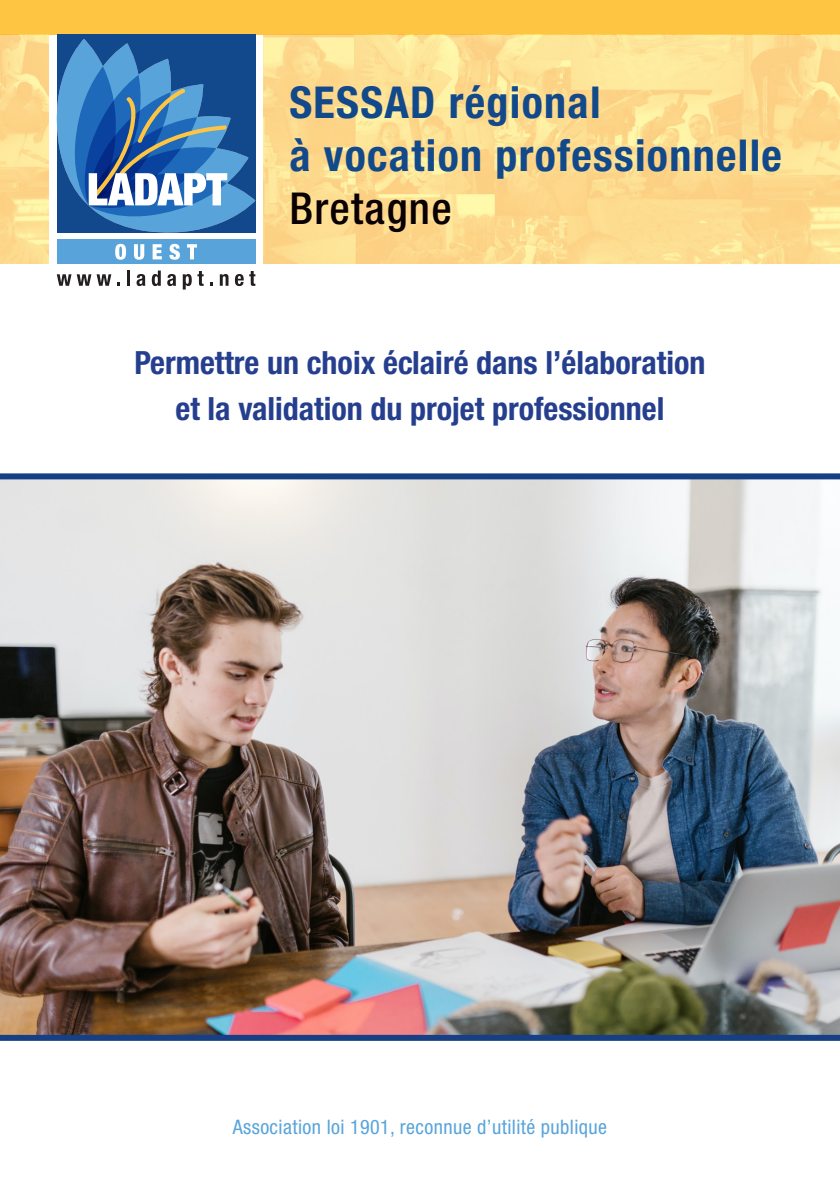
<style>
.page{position:relative;width:840px;height:1191px;background:#fff}
.page>*{position:absolute;margin:0;border:0;box-sizing:border-box;transform-origin:0 0}
.t1{font:700 condensed 44px "Helvetica Neue LT Std";letter-spacing:.03em;color:#12498a}
.t2{font:500 condensed 44px "Helvetica Neue LT Std";letter-spacing:.03em;color:#080002}
.t3{font:700 condensed 32px "Helvetica Neue LT Std";color:#253f8e}
.t4{font:condensed 20px "Helvetica Neue LT Std";letter-spacing:.02em;color:#58a4da}
</style>
<div class="page">
<img style="left:0;top:479px;width:839px;height:555px">
<div style="left:0;top:0;width:839px;height:34px;background:#fec542"></div>
<img style="left:264px;top:34px;width:575px;height:230px">
<img style="left:0;top:34px;width:48px;height:230px">
<div style="left:57px;top:34px;width:198px;height:198px;background:#12498d"></div>
<svg style="left:57px;top:274px;width:14px;height:12px"></svg>
<svg style="left:77px;top:274px;width:34px;height:12px"></svg>
<svg style="left:117px;top:282px;width:3px;height:4px"></svg>
<hr style="left:127px;top:270px;width:3px;height:16px;background:#231f20">
<svg style="left:136px;top:274px;width:9px;height:12px"></svg>
<svg style="left:152px;top:270px;width:9px;height:16px"></svg>
<svg style="left:167px;top:274px;width:9px;height:12px"></svg>
<svg style="left:183px;top:271px;width:20px;height:18px"></svg>
<svg style="left:220px;top:274px;width:8px;height:12px"></svg>
<svg style="left:235px;top:274px;width:8px;height:12px"></svg>
<svg style="left:249px;top:271px;width:6px;height:15px"></svg>
<div style="left:57px;top:240px;width:198px;height:24px;background:#58a4da"></div>
<svg style="left:57px;top:39px;width:198px;height:221px"></svg>
<div style="left:0;top:473px;width:839px;height:6px;background:#163f84"></div>
<div style="left:0;top:1034px;width:839px;height:6px;background:#163f84"></div>
<p class="t1" style="left:289px;top:76px;width:312px">SESSAD régional</p>
<p class="t1" style="left:289px;top:128px;width:493px">à vocation professionnelle</p>
<p class="t2" style="left:289px;top:182px;width:164px">Bretagne</p>
<p class="t3" style="left:134px;top:344px;width:572px">Permettre un choix éclairé dans l’élaboration</p>
<p class="t3" style="left:175px;top:390px;width:490px">et la validation du projet professionnel</p>
<p class="t4" style="left:233px;top:1115px;width:375px">Association loi 1901, reconnue d’utilité publique</p>
</div>
